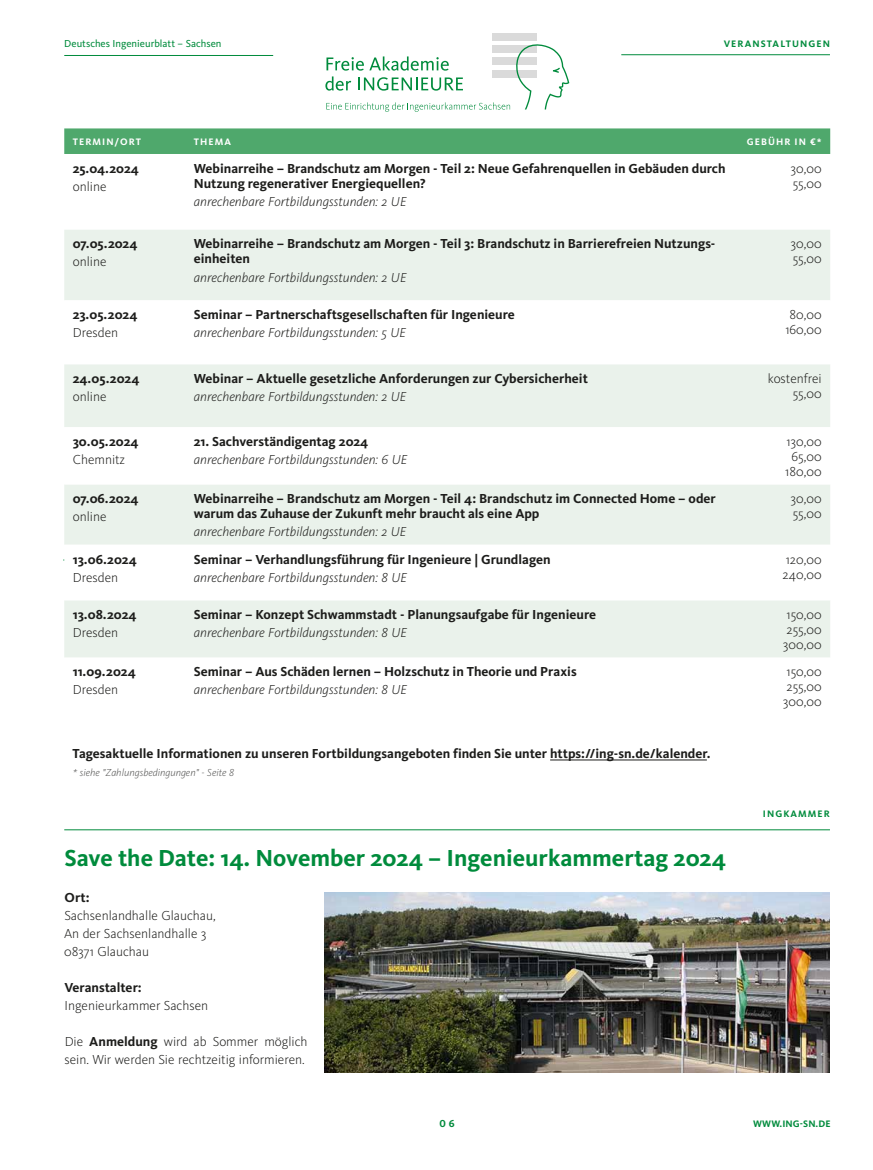
<style>
.page{position:relative;width:873px;height:1170px;background:#fff}
.page>*{position:absolute;margin:0;border:0;box-sizing:border-box;transform-origin:0 0}
.t1{font:700 24px "Kievit OT";color:#008b3c}
.t2{font:700 13.5px/15px "Kievit OT";color:#1d1d1b}
.t3{font:300 13.5px/15px "Kievit OT";color:#1d1d1b}
.t4{font:italic 300 13.5px "Kievit OT";color:#1d1d1b}
.t5{font:italic 300 10.5px "Kievit OT";color:#575756}
.t6{font:10.5px "Kievit OT";color:#008b3c}
.t7{font:700 10.5px "Kievit OT";color:#008b3c}
.t8{font:700 9.75px "Kievit OT";letter-spacing:.11em;color:#fff}
.t9{font:700 9.75px "Kievit OT";letter-spacing:.11em;color:#008b3c}
.t10{font:700 9.75px "Kievit OT";letter-spacing:.005em;color:#008b3c}
.s1{font-weight:700}
</style>
<div class="page">
<hr style="left:63px;top:559px;width:766px;height:1px;background:#008b3c">
<hr style="left:550px;top:759px;width:157px;height:1px;background:#1d1d1b">
<div style="left:64px;top:128px;width:766px;height:26px;background:#4fa86c"></div>
<div style="left:64px;top:230px;width:766px;height:70px;background:#eaf2eb"></div>
<svg style="left:64px;top:364px;width:766px;height:293px;fill:#eaf2eb"></svg>
<img style="left:325px;top:892px;width:505px;height:179px">
<hr style="left:64px;top:829px;width:766px;height:1px;background:#008b3c">
<hr style="left:64px;top:55px;width:209px;height:1px;background:#008b3c">
<hr style="left:621px;top:54px;width:209px;height:1px;background:#008b3c">
<div style="left:492px;top:33px;width:44px;height:8px;background:#dadada"></div>
<svg style="left:325px;top:40px;width:244px;height:72px"></svg>
<p class="t6" style="left:64px;top:39px;width:159px">Deutsches Ingenieurblatt – Sachsen</p>
<p class="t9" style="left:723px;top:40px;width:108px">VERANSTALTUNGEN</p>
<p class="t8" style="left:73px;top:138px;width:70px">TERMIN/ORT</p>
<p class="t8" style="left:194px;top:138px;width:39px">THEMA</p>
<p class="t8" style="left:747px;top:138px;width:76px">GEBÜHR IN €*</p>
<p class="t2" style="left:73px;top:162px;width:68px">25.04.2024</p>
<p class="t3" style="left:73px;top:180px;width:35px">online</p>
<p class="t2" style="left:194px;top:162px;width:533px">Webinarreihe – Brandschutz am Morgen - Teil 2: Neue Gefahrenquellen in Gebäuden durch<br>Nutzung regenerativer Energiequellen?</p>
<p class="t4" style="left:194px;top:196px;width:214px">anrechenbare Fortbildungsstunden: 2 UE</p>
<p class="t3" style="left:790px;top:162px;width:33px">30,00<br>55,00</p>
<p class="t2" style="left:73px;top:237px;width:66px">07.05.2024</p>
<p class="t3" style="left:73px;top:255px;width:35px">online</p>
<p class="t2" style="left:194px;top:237px;width:523px">Webinarreihe – Brandschutz am Morgen - Teil 3: Brandschutz in Barrierefreien Nutzungs&shy;einheiten</p>
<p class="t4" style="left:194px;top:272px;width:214px">anrechenbare Fortbildungsstunden: 2 UE</p>
<p class="t3" style="left:790px;top:237px;width:33px">30,00<br>55,00</p>
<p class="t2" style="left:73px;top:308px;width:66px">23.05.2024</p>
<p class="t3" style="left:73px;top:326px;width:47px">Dresden</p>
<p class="t2" style="left:194px;top:308px;width:322px">Seminar – Partnerschaftsgesellschaften für Ingenieure</p>
<p class="t4" style="left:194px;top:327px;width:214px">anrechenbare Fortbildungsstunden: 5 UE</p>
<p class="t3" style="left:785px;top:308px;width:38px">80,00<br>160,00</p>
<p class="t2" style="left:73px;top:372px;width:68px">24.05.2024</p>
<p class="t3" style="left:73px;top:390px;width:35px">online</p>
<p class="t2" style="left:194px;top:372px;width:395px">Webinar – Aktuelle gesetzliche Anforderungen zur Cybersicherheit</p>
<p class="t4" style="left:194px;top:391px;width:214px">anrechenbare Fortbildungsstunden: 2 UE</p>
<p class="t3" style="left:768px;top:372px;width:55px;text-align:right">kostenfrei<br>55,00</p>
<p class="t2" style="left:73px;top:435px;width:67px">30.05.2024</p>
<p class="t3" style="left:73px;top:453px;width:54px">Chemnitz</p>
<p class="t2" style="left:194px;top:435px;width:176px">21. Sachverständigentag 2024</p>
<p class="t4" style="left:194px;top:454px;width:215px">anrechenbare Fortbildungsstunden: 6 UE</p>
<p class="t3" style="left:785px;top:435px;width:38px;text-align:center">130,00<br>65,00<br>180,00</p>
<p class="t2" style="left:73px;top:492px;width:67px">07.06.2024</p>
<p class="t3" style="left:73px;top:510px;width:35px">online</p>
<p class="t2" style="left:194px;top:492px;width:523px">Webinarreihe – Brandschutz am Morgen - Teil 4: Brandschutz im Connected Home – oder warum das Zuhause der Zukunft mehr braucht als eine App</p>
<p class="t4" style="left:194px;top:526px;width:214px">anrechenbare Fortbildungsstunden: 2 UE</p>
<p class="t3" style="left:790px;top:492px;width:33px">30,00<br>55,00</p>
<p class="t2" style="left:73px;top:552px;width:66px">13.06.2024</p>
<p class="t3" style="left:73px;top:570px;width:47px">Dresden</p>
<p class="t2" style="left:194px;top:552px;width:358px">Seminar – Verhandlungsführung für Ingenieure | Grundlagen</p>
<p class="t4" style="left:194px;top:571px;width:215px">anrechenbare Fortbildungsstunden: 8 UE</p>
<p class="t3" style="left:782px;top:552px;width:41px">120,00<br>240,00</p>
<p class="t2" style="left:73px;top:608px;width:66px">13.08.2024</p>
<p class="t3" style="left:73px;top:626px;width:47px">Dresden</p>
<p class="t2" style="left:194px;top:608px;width:404px">Seminar – Konzept Schwammstadt - Planungsaufgabe für Ingenieure</p>
<p class="t4" style="left:194px;top:627px;width:215px">anrechenbare Fortbildungsstunden: 8 UE</p>
<p class="t3" style="left:783px;top:608px;width:40px;text-align:justify">150,00<br>255,00<br>300,00</p>
<p class="t2" style="left:73px;top:665px;width:65px">11.09.2024</p>
<p class="t3" style="left:73px;top:683px;width:47px">Dresden</p>
<p class="t2" style="left:194px;top:665px;width:384px">Seminar – Aus Schäden lernen – Holzschutz in Theorie und Praxis</p>
<p class="t4" style="left:194px;top:684px;width:215px">anrechenbare Fortbildungsstunden: 8 UE</p>
<p class="t3" style="left:783px;top:665px;width:40px;text-align:justify">150,00<br>255,00<br>300,00</p>
<p class="t2" style="left:73px;top:747px;width:639px">Tagesaktuelle Informationen zu unseren Fortbildungsangeboten finden Sie unter https://ing-sn.de/kalender.</p>
<p class="t5" style="left:73px;top:768px;width:163px">* siehe "Zahlungsbedingungen" - Seite 8</p>
<p class="t9" style="left:763px;top:809px;width:69px">INGKAMMER</p>
<h1 class="t1" style="left:65px;top:848px;width:663px">Save the Date: 14. November 2024 – Ingenieurkammertag 2024</h1>
<p class="t2" style="left:65px;top:891px;width:26px">Ort:</p>
<p class="t3" style="left:64px;top:907px;width:153px;line-height:18px">Sachsenlandhalle Glauchau,<br>An der Sachsenlandhalle 3<br>08371 Glauchau</p>
<p class="t2" style="left:64px;top:981px;width:79px">Veranstalter:</p>
<p class="t3" style="left:65px;top:999px;width:145px">Ingenieurkammer Sachsen</p>
<p class="t3" style="left:64px;top:1033px;width:245px;line-height:18px">Die <span class="s1">Anmeldung</span> wird ab Sommer möglich sein. Wir werden Sie rechtzeitig informieren.</p>
<p class="t7" style="left:439px;top:1119px;width:16px">06</p>
<p class="t10" style="left:753px;top:1120px;width:79px">WWW.ING-SN.DE</p>
</div>
